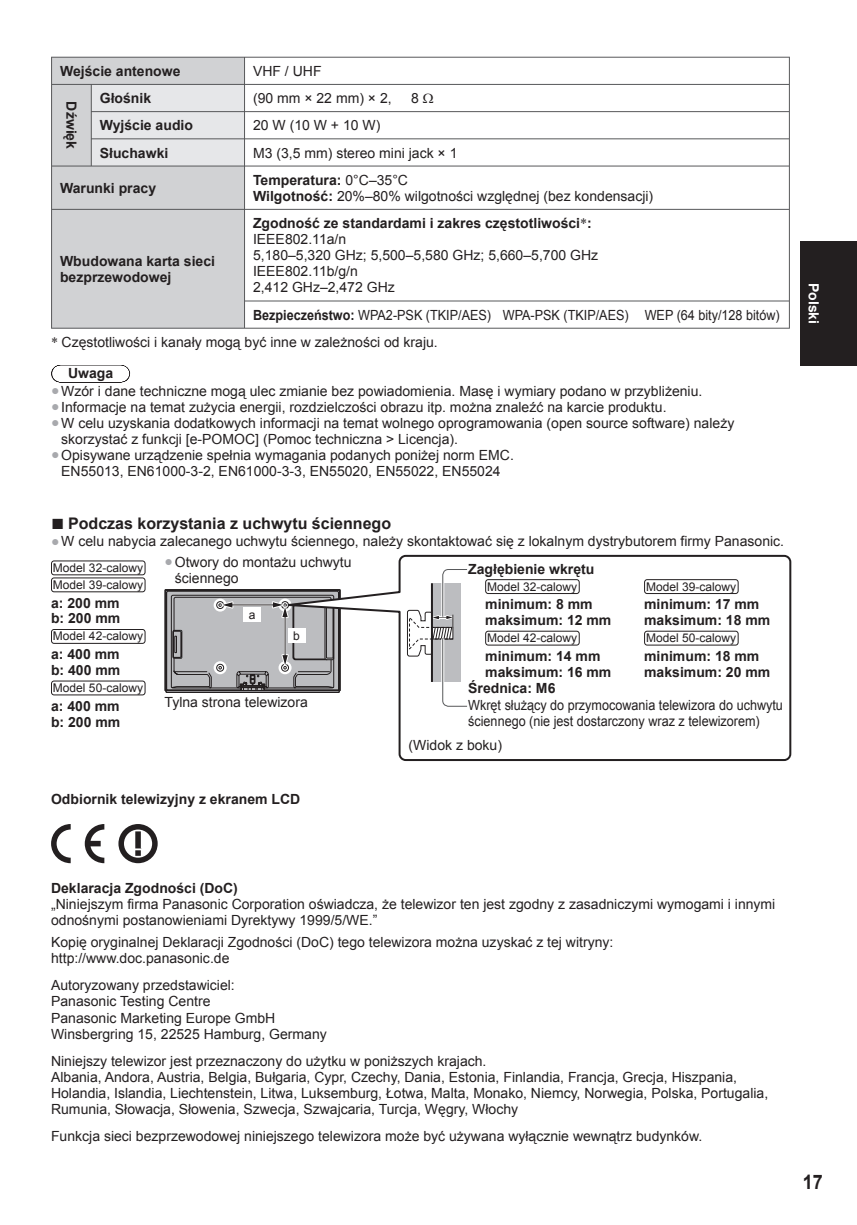
<style>
.page{position:relative;width:857px;height:1225px;background:#fff}
.page>*{position:absolute;margin:0;border:0;box-sizing:border-box;transform-origin:0 0}
.t1{font:700 20px "Arial";color:#231f20;scale:.9 1}
.t2{font:700 16px "Arial";color:#231f20}
.t3{font:14px/16px "Arial";color:#231f20}
.t4{font:700 14px/15.8px "Arial";color:#231f20}
.t5{font:14px/27.8px "Arial";color:#231f20;scale:.9 1}
.t6{font:700 14px "Arial";color:#fff}
.t7{font:12px/17px "Arial";color:#231f20}
.s1{font-weight:700}
.s2{font-family:"Times New Roman"}
.s3{color:#a8a9ad}
.s4{font-size:22px}
</style>
<div class="page">
<div style="left:799px;top:241px;width:57px;height:125px;background:#231f20"></div>
<div style="left:52px;top:58px;width:192px;height:270px;background:#d1d2d4"></div>
<hr style="left:51px;top:57px;width:40px;height:1px;background:#57585a">
<hr style="left:91px;top:57px;width:698px;height:1px;background:#57585a">
<hr style="left:51px;top:84px;width:40px;height:1px;background:#57585a">
<hr style="left:244px;top:84px;width:545px;height:1px;background:#57585a">
<hr style="left:244px;top:111px;width:545px;height:1px;background:#57585a">
<svg style="left:51px;top:58px;width:1px;height:107px"></svg>
<hr style="left:244px;top:138px;width:545px;height:1px;background:#57585a">
<svg style="left:91px;top:58px;width:154px;height:107px;background:#dbdcde"></svg>
<hr style="left:51px;top:165px;width:40px;height:1px;background:#57585a">
<hr style="left:51px;top:166px;width:1px;height:43px;background:#57585a">
<hr style="left:91px;top:165px;width:698px;height:1px;background:#57585a">
<hr style="left:244px;top:166px;width:1px;height:43px;background:#57585a">
<hr style="left:51px;top:209px;width:40px;height:1px;background:#57585a">
<hr style="left:51px;top:210px;width:1px;height:91px;background:#57585a">
<hr style="left:91px;top:209px;width:698px;height:1px;background:#57585a">
<hr style="left:244px;top:210px;width:1px;height:90px;background:#57585a">
<svg style="left:51px;top:301px;width:1px;height:27px"></svg>
<hr style="left:244px;top:300px;width:545px;height:1px;background:#57585a">
<svg style="left:244px;top:301px;width:1px;height:27px"></svg>
<hr style="left:51px;top:328px;width:738px;height:1px;background:#57585a">
<hr style="left:788px;top:166px;width:1px;height:43px;background:#57585a">
<hr style="left:788px;top:210px;width:1px;height:90px;background:#57585a">
<svg style="left:788px;top:301px;width:1px;height:27px"></svg>
<svg style="left:788px;top:58px;width:1px;height:107px"></svg>
<svg style="left:60px;top:365px;width:62px;height:1px"></svg>
<div style="left:51px;top:560px;width:94px;height:15px;border:1px solid #231f20;border-radius:3px"></div>
<div style="left:51px;top:577px;width:94px;height:15px;border:1px solid #231f20;border-radius:3px"></div>
<div style="left:51px;top:629px;width:94px;height:15px;border:1px solid #231f20;border-radius:3px"></div>
<div style="left:51px;top:680px;width:94px;height:15px;border:1px solid #231f20;border-radius:3px"></div>
<svg style="left:341px;top:554px;width:450px;height:207px"></svg>
<svg style="left:164px;top:589px;width:177px;height:104px;background:#9f9fa2"></svg>
<hr style="left:284px;top:613px;width:1px;height:44px;background:#231f20">
<div style="left:243px;top:607px;width:18px;height:14px;background:#fff"></div>
<div style="left:485px;top:579px;width:94px;height:14px;background:#fff;border-radius:3px"></div>
<div style="left:485px;top:579px;width:94px;height:15px;border:1px solid #231f20;border-radius:3px"></div>
<div style="left:644px;top:579px;width:93px;height:14px;background:#fff;border-radius:3px"></div>
<div style="left:643px;top:579px;width:95px;height:15px;border:1px solid #231f20;border-radius:3px"></div>
<div style="left:485px;top:631px;width:94px;height:14px;background:#fff;border-radius:3px"></div>
<div style="left:485px;top:631px;width:94px;height:14px;border:1px solid #231f20;border-radius:3px"></div>
<div style="left:644px;top:631px;width:93px;height:14px;background:#fff;border-radius:3px"></div>
<div style="left:643px;top:631px;width:95px;height:14px;border:1px solid #231f20;border-radius:3px"></div>
<div style="left:288px;top:628px;width:17px;height:15px;background:#fff"></div>
<svg style="left:406px;top:566px;width:64px;height:143px"></svg>
<svg style="left:118px;top:824px;width:40px;height:39px"></svg>
<svg style="left:51px;top:824px;width:20px;height:39px"></svg>
<svg style="left:85px;top:824px;width:19px;height:39px"></svg>
<p class="t4" style="left:60px;top:63px;width:122px">Wejście antenowe</p>
<p class="t3" style="left:253px;top:63px;width:70px">VHF / UHF</p>
<p class="t4" style="left:79px;top:101px;width:49px;rotate:90deg">Dźwięk</p>
<p class="t4" style="left:100px;top:90px;width:53px">Głośnik</p>
<p class="t3" style="left:253px;top:90px;width:140px">(90 mm × 22 mm) × 2,</p>
<p class="t3" style="left:411px;top:90px;width:9px">8</p>
<p class="t4" style="left:100px;top:118px;width:95px">Wyjście audio</p>
<p class="t3" style="left:253px;top:117px;width:129px">20 W (10 W + 10 W)</p>
<p class="t4" style="left:100px;top:145px;width:70px">Słuchawki</p>
<p class="t3" style="left:253px;top:145px;width:206px">M3 (3,5 mm) stereo mini jack × 1</p>
<p class="t4" style="left:60px;top:180px;width:97px">Warunki pracy</p>
<p class="t3" style="left:253px;top:172px;width:401px"><span class="s1">Temperatura:</span> 0°C–35°C<br><span class="s1">Wilgotność:</span> 20%–80% wilgotności względnej (bez kondensacji)</p>
<p class="t3" style="left:253px;top:215px;width:346px"><span class="s1">Zgodność ze standardami i zakres częstotliwości</span><span class="s2">*</span><span class="s1">:<br></span>IEEE802.11a/n<br>5,180–5,320 GHz; 5,500–5,580 GHz; 5,660–5,700 GHz<br>IEEE802.11b/g/n<br>2,412 GHz–2,472 GHz</p>
<p class="t5" style="left:51px;top:301px;width:810px;text-indent:202px"><span class="s1">Bezpieczeństwo:</span> WPA2-PSK (TKIP/AES) WPA-PSK (TKIP/AES) WEP (64 bity/128 bitów) <span class="s2">*</span> Częstotliwości i kanały mogą być inne w zależności od kraju.</p>
<p class="t4" style="left:68px;top:365px;width:47px">Uwaga</p>
<p class="t3" style="left:51px;top:383px;width:652px"><span class="s3">●</span>Wzór i dane techniczne mogą ulec zmianie bez powiadomienia. Masę i wymiary podano w przybliżeniu.</p>
<p class="t3" style="left:51px;top:399px;width:616px"><span class="s3">●</span>Informacje na temat zużycia energii, rozdzielczości obrazu itp. można znaleźć na karcie produktu.</p>
<p class="t3" style="left:61px;top:415px;width:674px;text-indent:-10px"><span class="s3">●</span>W celu uzyskania dodatkowych informacji na temat wolnego oprogramowania (open source software) należy skorzystać z funkcji [e-POMOC] (Pomoc techniczna &gt; Licencja).</p>
<p class="t3" style="left:51px;top:447px;width:464px;text-align:center"><span class="s3">●</span>Opisywane urządzenie spełnia wymagania podanych poniżej norm EMC.<br>EN55013, EN61000-3-2, EN61000-3-3, EN55020, EN55022, EN55024</p>
<p class="t2" style="left:51px;top:515px;width:341px"><span class="s4">■</span> Podczas korzystania z uchwytu ściennego</p>
<p class="t3" style="left:51px;top:533px;width:734px"><span class="s3">●</span>W celu nabycia zalecanego uchwytu ściennego, należy skontaktować się z lokalnym dystrybutorem firmy Panasonic.</p>
<p class="t7" style="left:53px;top:559px;width:91px">Model 32-calowy<br>Model 39-calowy</p>
<p class="t4" style="left:51px;top:595px;width:71px">a: 200 mm b: 200 mm</p>
<p class="t7" style="left:53px;top:628px;width:91px">Model 42-calowy</p>
<p class="t4" style="left:51px;top:646px;width:71px">a: 400 mm b: 400 mm</p>
<p class="t7" style="left:53px;top:679px;width:91px">Model 50-calowy</p>
<p class="t4" style="left:51px;top:698px;width:71px">a: 400 mm b: 200 mm</p>
<p class="t3" style="left:164px;top:694px;width:145px">Tylna strona telewizora</p>
<p class="t4" style="left:60px;top:253px;width:156px">Wbudowana karta sieci bezprzewodowej</p>
<p class="t3" style="left:175px;top:554px;width:178px;text-indent:-10px"><span class="s3">●</span>Otwory do montażu uchwytu ściennego</p>
<p class="t7" style="left:249px;top:606px;width:8px">a</p>
<p class="t4" style="left:468px;top:561px;width:128px">Zagłębienie wkrętu</p>
<p class="t7" style="left:487px;top:578px;width:91px">Model 32-calowy</p>
<p class="t7" style="left:645px;top:578px;width:91px">Model 39-calowy</p>
<p class="t4" style="left:485px;top:596px;width:109px">minimum: 8 mm</p>
<p class="t4" style="left:643px;top:596px;width:117px">minimum: 17 mm</p>
<p class="t4" style="left:485px;top:612px;width:128px">maksimum: 12 mm</p>
<p class="t4" style="left:643px;top:612px;width:128px">maksimum: 18 mm</p>
<p class="t7" style="left:487px;top:629px;width:91px">Model 42-calowy</p>
<p class="t7" style="left:645px;top:629px;width:91px">Model 50-calowy</p>
<p class="t4" style="left:485px;top:648px;width:117px">minimum: 14 mm</p>
<p class="t4" style="left:643px;top:648px;width:117px">minimum: 18 mm</p>
<p class="t4" style="left:485px;top:664px;width:128px">maksimum: 16 mm</p>
<p class="t4" style="left:643px;top:664px;width:128px">maksimum: 20 mm</p>
<p class="t4" style="left:468px;top:680px;width:89px">Średnica: M6</p>
<p class="t7" style="left:293px;top:627px;width:8px">b</p>
<p class="t5" style="left:468px;top:697px;width:351px;line-height:16.2px">Wkręt służący do przymocowania telewizora do uchwytu ściennego (nie jest dostarczony wraz z telewizorem)</p>
<p class="t4" style="left:51px;top:791px;width:250px">Odbiornik telewizyjny z ekranem LCD</p>
<p class="t3" style="left:408px;top:737px;width:95px">(Widok z boku)</p>
<p class="t6" style="left:821px;top:283px;width:43px;rotate:90deg">Polski</p>
<p class="t4" style="left:51px;top:880px;width:188px">Deklaracja Zgodności (DoC)</p>
<p class="t3" style="left:51px;top:896px;width:725px">„Niniejszym firma Panasonic Corporation oświadcza, że telewizor ten jest zgodny z zasadniczymi wymogami i innymi odnośnymi postanowieniami Dyrektywy 1999/5/WE.”</p>
<p class="t3" style="left:51px;top:934px;width:563px">Kopię oryginalnej Deklaracji Zgodności (DoC) tego telewizora można uzyskać z tej witryny: http://www.doc.panasonic.de</p>
<p class="t3" style="left:51px;top:977px;width:277px">Autoryzowany przedstawiciel:<br>Panasonic Testing Centre<br>Panasonic Marketing Europe GmbH Winsbergring 15, 22525 Hamburg, Germany</p>
<p class="t3" style="left:51px;top:1053px;width:718px">Niniejszy telewizor jest przeznaczony do użytku w poniższych krajach.<br>Albania, Andora, Austria, Belgia, Bułgaria, Cypr, Czechy, Dania, Estonia, Finlandia, Francja, Grecja, Hiszpania, Holandia, Islandia, Liechtenstein, Litwa, Luksemburg, Łotwa, Malta, Monako, Niemcy, Norwegia, Polska, Portugalia, Rumunia, Słowacja, Słowenia, Szwecja, Szwajcaria, Turcja, Węgry, Włochy</p>
<p class="t3" style="left:51px;top:1128px;width:652px">Funkcja sieci bezprzewodowej niniejszego telewizora może być używana wyłącznie wewnątrz budynków.</p>
<h1 class="t1" style="left:802px;top:1170px;width:24px">17</h1>
</div>
